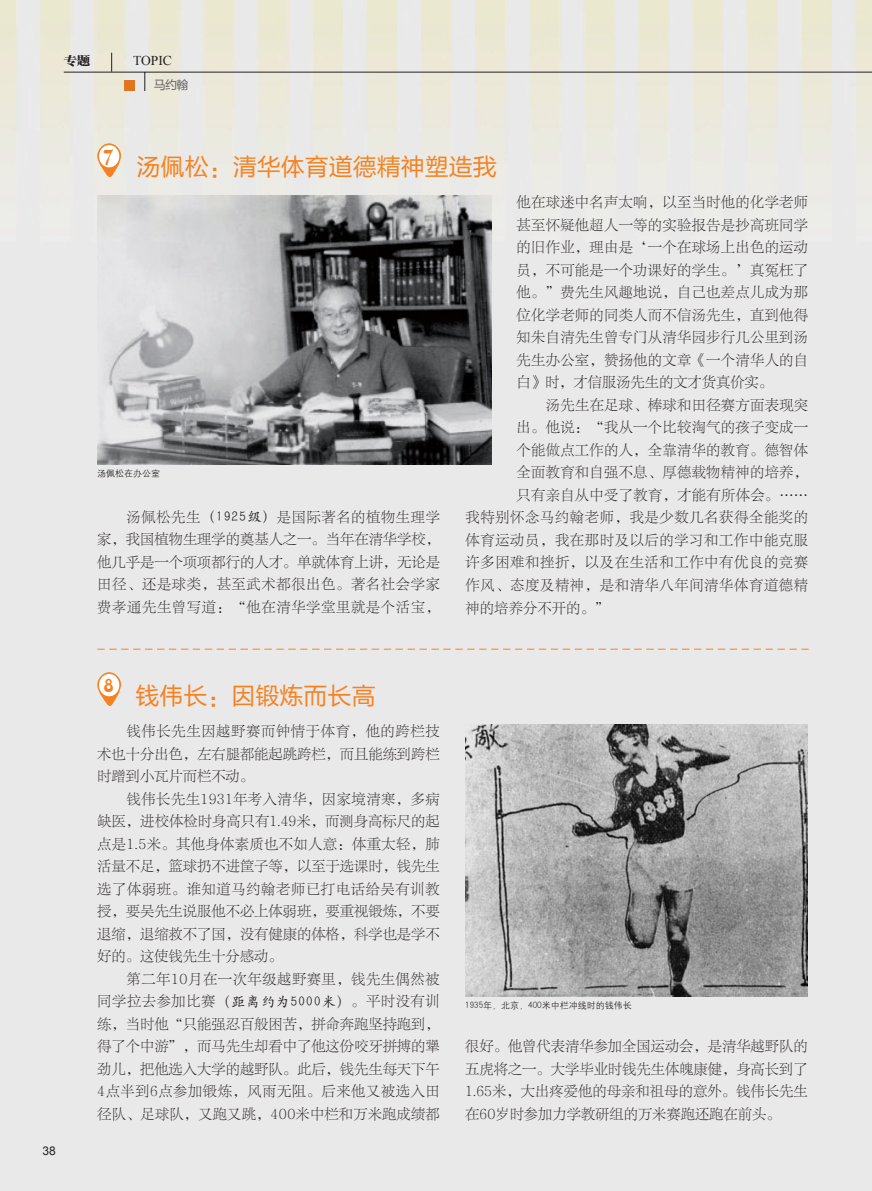
<style>
.page{position:relative;width:872px;height:1191px;background:#fff}
.page>*{position:absolute;margin:0;border:0;box-sizing:border-box;transform-origin:0 0}
.正文{font:26.55px "FZPHTJW GB1 0";color:#f58220}
.正文-2{font:24px "FZLTHJW GB1 0";color:#f58220}
.正文-3{font:14.25px/22.5px "FZLTSK GBK1 0";letter-spacing:.025em;color:#231f20;text-align:justify}
.正文-4{font:14.25px "FZLTSK GBK1 0";letter-spacing:.045em;color:#231f20}
.t1{font:13.5px "Times New Roman";color:#231f20}
.t2{font:12px "FZLTHJW GB1 0";color:#6a6b6e}
.t3{font:12px "FZCSJW GB1 0";color:#231f20;scale:1.1 1}
.t4{font:12px "Arial";color:#231f20}
.正文-5{font:9px "H Yg 2 gj";color:#231f20}
.s1{font-family:"H Yc 1 gj"}
</style>
<div class="page">
<img style="left:0;top:0;width:872px;height:1191px">
<hr style="left:64px;top:72px;width:808px;height:1px;background:#231f20">
<svg style="left:111px;top:53px;width:1px;height:19px"></svg>
<div style="left:124px;top:80px;width:11px;height:11px;background:#e0761d"></div>
<svg style="left:144px;top:73px;width:1px;height:18px"></svg>
<svg style="left:97px;top:143px;width:24px;height:39px"></svg>
<div style="left:99px;top:145px;width:20px;height:22px;background:#fff;border-radius:50%"></div>
<img style="left:97px;top:195px;width:394px;height:269px">
<svg style="left:97px;top:672px;width:24px;height:39px"></svg>
<div style="left:99px;top:674px;width:20px;height:22px;background:#fff;border-radius:50%"></div>
<svg style="left:97px;top:649px;width:711px;height:1px"></svg>
<img style="left:465px;top:724px;width:342px;height:272px">
<p class="t3" style="left:64px;top:54px;width:25px">专题</p>
<p class="t1" style="left:133px;top:51px;width:40px">TOPIC</p>
<p class="t2" style="left:154px;top:78px;width:36px">马约翰</p>
<p class="正文" style="left:103px;top:139px;width:13px">7</p>
<p class="正文-2" style="left:137px;top:153px;width:361px">汤佩松：清华体育道德精神塑造我</p>
<p class="正文-5" style="left:97px;top:469px;width:64px">汤佩松在办公室</p>
<p class="正文-3" style="left:97px;top:506px;width:344px;text-indent:29px">汤佩松先生<span class="s1">（1925级）</span>是国际著名的植物生理学家，我国植物生理学的奠基人之一。当年在清华学校，他几乎是一个项项都行的人才。单就体育上讲，无论是田径、还是球类，甚至武术都很出色。著名社会学家费孝通先生曾写道：“他在清华学堂里就是个活宝，</p>
<p class="正文-3" style="left:516px;top:192px;width:293px">他在球迷中名声太响，以至当时他的化学老师甚至怀疑他超人一等的实验报告是抄高班同学的旧作业，理由是‘一个在球场上出色的运动员，不可能是一个功课好的学生。’真冤枉了他。”费先生风趣地说，自己也差点儿成为那位化学老师的同类人而不信汤先生，直到他得知朱自清先生曾专门从清华园步行几公里到汤先生办公室，赞扬他的文章《一个清华人的自白》时，才信服汤先生的文才货真价实。</p>
<p class="正文-3" style="left:546px;top:394px;width:264px">汤先生在足球、棒球和田径赛方面表现突</p>
<p class="正文-3" style="left:516px;top:417px;width:293px">出。他说：“我从一个比较淘气的孩子变成一</p>
<p class="正文-3" style="left:516px;top:439px;width:293px">个能做点工作的人，全靠清华的教育。德智体</p>
<p class="正文-3" style="left:516px;top:462px;width:293px">全面教育和自强不息、厚德载物精神的培养，</p>
<p class="正文-3" style="left:516px;top:484px;width:293px">只有亲自从中受了教育，才能有所体会。……</p>
<p class="正文-4" style="left:465px;top:510px;width:344px">我特别怀念马约翰老师，我是少数几名获得全能奖的</p>
<p class="正文-4" style="left:465px;top:532px;width:344px">体育运动员，我在那时及以后的学习和工作中能克服</p>
<p class="正文-4" style="left:465px;top:555px;width:344px">许多困难和挫折，以及在生活和工作中有优良的竞赛</p>
<p class="正文-4" style="left:465px;top:577px;width:344px">作风、态度及精神，是和清华八年间清华体育道德精</p>
<p class="正文-3" style="left:465px;top:597px;width:145px">神的培养分不开的。”</p>
<p class="t4" style="left:43px;top:1142px;width:15px">38</p>
<p class="正文" style="left:103px;top:668px;width:13px">8</p>
<p class="正文-2" style="left:136px;top:682px;width:242px">钱伟长：因锻炼而长高</p>
<p class="正文-3" style="left:97px;top:720px;width:344px;text-indent:29px">钱伟长先生因越野赛而钟情于体育，他的跨栏技术也十分出色，左右腿都能起跳跨栏，而且能练到跨栏时蹭到小瓦片而栏不动。</p>
<p class="正文-3" style="left:97px;top:788px;width:344px;text-indent:29px">钱伟长先生1931年考入清华，因家境清寒，多病缺医，进校体检时身高只有1.49米，而测身高标尺的起点是1.5米。其他身体素质也不如人意：体重太轻，肺活量不足，篮球扔不进筐子等，以至于选课时，钱先生选了体弱班。谁知道马约翰老师已打电话给吴有训教授，要吴先生说服他不必上体弱班，要重视锻炼，不要退缩，退缩救不了国，没有健康的体格，科学也是学不好的。这使钱先生十分感动。</p>
<p class="正文-3" style="left:97px;top:968px;width:344px;text-indent:29px">第二年10月在一次年级越野赛里，钱先生偶然被同学拉去参加比赛<span class="s1">（距离约为5000米）</span>。平时没有训练，当时他“只能强忍百般困苦，拼命奔跑坚持跑到，得了个中游”，而马先生却看中了他这份咬牙拼搏的犟劲儿，把他选入大学的越野队。此后，钱先生每天下午4点半到6点参加锻炼，风雨无阻。后来他又被选入田径队、足球队，又跑又跳，400米中栏和万米跑成绩都</p>
<p class="正文-5" style="left:465px;top:1000px;width:168px">1935年，北京，400米中栏冲线时的钱伟长</p>
<p class="正文-3" style="left:465px;top:1035px;width:344px">很好。他曾代表清华参加全国运动会，是清华越野队的五虎将之一。大学毕业时钱先生体魄康健，身高长到了1.65米，大出疼爱他的母亲和祖母的意外。钱伟长先生在60岁时参加力学教研组的万米赛跑还跑在前头。</p>
</div>
